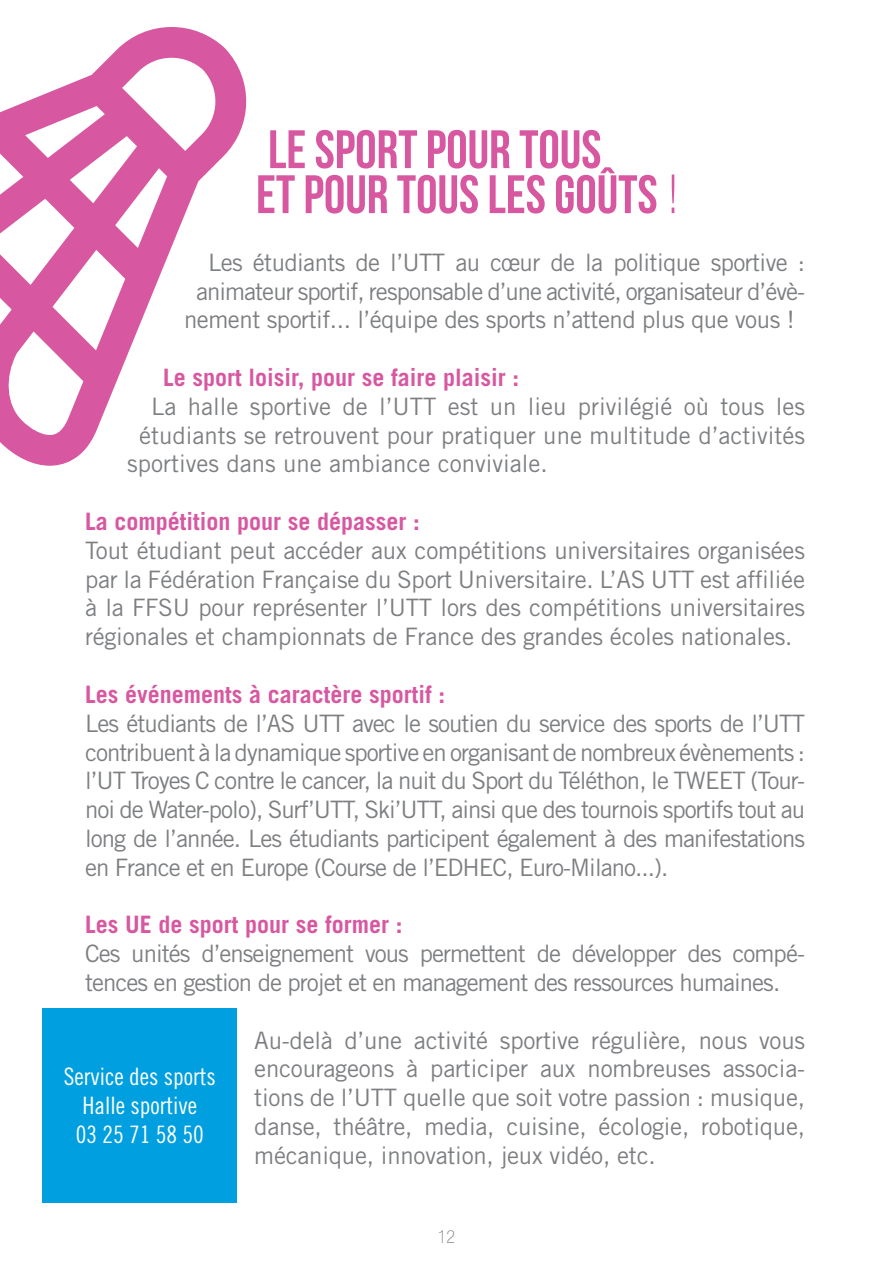
<style>
.page{position:relative;width:893px;height:1276px;background:#fff}
.page>*{position:absolute;margin:0;border:0;box-sizing:border-box;transform-origin:0 0}
.t1{font:54px/45px "Bebas Neue";color:#d758a0}
.t2{font:24px/28.8px "Trade Gothic LT Std";letter-spacing:-.02em;color:#7c7e81;text-align:justify}
.t3{font:24px/28.8px "Trade Gothic LT Std";letter-spacing:-.04em;color:#7c7e81}
.t4{font:24px "Trade Gothic LT Std";color:#7c7e81}
.t5{font:700 24px "Trade Gothic LT Std";color:#d758a0}
.t6{font:24px/28.8px "Trade Gothic LT Std Cn 18";color:#fff;text-align:center}
.t7{font:100 condensed 18px "Helvetica Neue LT Std";color:#7c7e81}
.s1{font-family:"Helvetica Neue LT Std";font-weight:100}
</style>
<div class="page">
<svg style="left:0;top:27px;width:247px;height:439px"></svg>
<div style="left:43px;top:1008px;width:194px;height:194px;background:#009fdf"></div>
<h1 class="t1" style="left:256px;top:126px;width:425px">LE SPORT POUR TOUS<br>ET POUR TOUS LES GOÛTS <span class="s1">!</span></h1>
<p class="t2" style="left:208px;top:247px;width:599px">Les étudiants de l’UTT au cœur de la politique sportive :</p>
<p class="t3" style="left:196px;top:276px;width:610px">animateur sportif, responsable d’une activité, organisateur d’évè-</p>
<p class="t2" style="left:184px;top:305px;width:612px">nement sportif... l’équipe des sports n’attend plus que vous !</p>
<p class="t5" style="left:163px;top:363px;width:358px">Le sport loisir, pour se faire plaisir :</p>
<p class="t4" style="left:151px;top:392px;width:656px">La halle sportive de l’UTT est un lieu privilégié où tous les</p>
<p class="t4" style="left:139px;top:420px;width:667px">étudiants se retrouvent pour pratiquer une multitude d’activités</p>
<p class="t4" style="left:127px;top:449px;width:422px">sportives dans une ambiance conviviale.</p>
<p class="t5" style="left:85px;top:507px;width:336px">La compétition pour se dépasser :</p>
<p class="t2" style="left:85px;top:535px;width:722px">Tout étudiant peut accéder aux compétitions universitaires organisées par la Fédération Française du Sport Universitaire. L’AS UTT est affiliée à la FFSU pour représenter l’UTT lors des compétitions universitaires régionales et championnats de France des grandes écoles nationales.</p>
<p class="t5" style="left:85px;top:679px;width:361px">Les événements à caractère sportif :</p>
<p class="t2" style="left:85px;top:708px;width:722px">Les étudiants de l’AS UTT avec le soutien du service des sports de l’UTT contribuent à la dynamique sportive en organisant de nombreux évènements : l’UT Troyes C contre le cancer, la nuit du Sport du Téléthon, le TWEET (Tour&shy;noi de Water-polo), Surf’UTT, Ski’UTT, ainsi que des tournois sportifs tout au long de l’année. Les étudiants participent également à des manifestations en France et en Europe (Course de l’EDHEC, Euro-Milano...).</p>
<p class="t5" style="left:85px;top:910px;width:319px">Les UE de sport pour se former :</p>
<p class="t3" style="left:85px;top:939px;width:721px">Ces unités d’enseignement vous permettent de développer des compé&shy;tences en gestion de projet et en management des ressources humaines.</p>
<p class="t2" style="left:254px;top:1025px;width:552px">Au-delà d’une activité sportive régulière, nous vous encourageons à participer aux nombreuses associa&shy;tions de l’UTT quelle que soit votre passion : musique, danse, théâtre, media, cuisine, écologie, robotique, mécanique, innovation, jeux vidéo, etc.</p>
<p class="t6" style="left:64px;top:1062px;width:153px">Service des sports<br>Halle sportive<br>03 25 71 58 50</p>
<p class="t7" style="left:438px;top:1226px;width:19px">12</p>
</div>
